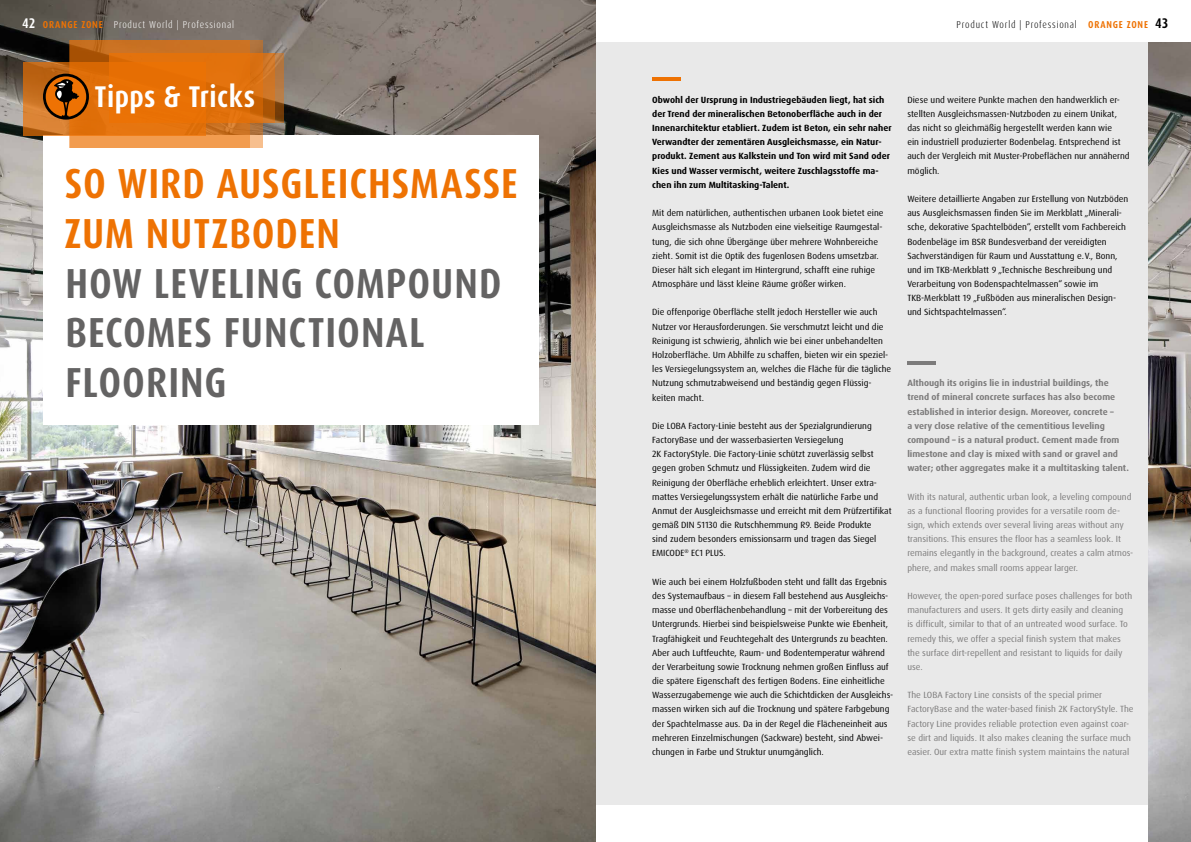
<style>
.page{position:relative;width:1191px;height:842px;background:#fff}
.page>*{position:absolute;margin:0;border:0;box-sizing:border-box;transform-origin:0 0}
.t1{font:700 condensed 42px/49.6px "Dax Pro";letter-spacing:.025em;color:#646363}
.t2{font:700 condensed 42px/49.6px "Dax Pro";letter-spacing:.02em;color:#ee7203}
.t3{font:700 condensed 30px "Dax Pro";letter-spacing:.015em;color:#fff}
.t4{font:300 condensed 10px "Dax Pro";letter-spacing:.08em;color:#fff}
.t5{font:300 condensed 10px "Dax Pro";letter-spacing:.08em;color:#000}
.t6{font:700 condensed 10px "Dax Pro";letter-spacing:.08em;color:#ee7203}
.t7{font:9px/14.2px "Dax Pro";color:#000}
.t8{font:9px/14.2px "Dax Pro";color:#7c7b7b}
.t9{font:700 9px/14.2px "Dax Pro";color:#000}
.t10{font:700 9px/14.2px "Dax Pro";color:#7c7b7b}
.s1{font-size:14px;color:#fff}
.s2{font-size:14px;color:#000}
</style>
<div class="page">
<div style="left:0;top:43px;width:1191px;height:761px;background:#e9e9e9"></div>
<img style="left:0;top:0;width:595px;height:842px">
<img style="left:1148px;top:43px;width:43px;height:799px">
<div style="left:43px;top:135px;width:496px;height:290px;background:#fff"></div>
<svg style="left:263px;top:53px;width:20px;height:69px"></svg>
<svg style="left:70px;top:40px;width:193px;height:107px"></svg>
<svg style="left:23px;top:62px;width:183px;height:74px;fill:#e67006"></svg>
<svg style="left:43px;top:74px;width:46px;height:46px"></svg>
<svg style="left:46px;top:76px;width:40px;height:41px"></svg>
<hr style="left:652px;top:77px;width:28px;height:4px;background:#ee7203">
<hr style="left:907px;top:361px;width:28px;height:4px;background:#7c7b7b">
<p class="t6" style="left:22px;top:18px;width:82px"><span class="s1">42</span> ORANGE ZONE</p>
<p class="t6" style="left:1088px;top:18px;width:82px">ORANGE ZONE <span class="s2">43</span></p>
<p class="t4" style="left:114px;top:18px;width:122px">Product World | Professional</p>
<p class="t5" style="left:956px;top:18px;width:122px">Product World | Professional</p>
<h2 class="t3" style="left:94px;top:77px;width:162px">Tipps &amp; Tricks</h2>
<h1 class="t2" style="left:64px;top:160px;width:455px">SO WIRD AUSGLEICHSMASSE<br>ZUM NUTZBODEN</h1>
<h1 class="t1" style="left:66px;top:259px;width:437px">HOW LEVELING COMPOUND<br>BECOMES FUNCTIONAL<br>FLOORING</h1>
<p class="t9" style="left:652px;top:93px;width:241px">Obwohl der Ursprung in Industriegebäuden liegt, hat sich der Trend der mineralischen Betonoberfläche auch in der Innenarchitektur etabliert. Zudem ist Beton, ein sehr naher Verwandter der zementären Ausgleichsmasse, ein Natur&shy;produkt. Zement aus Kalkstein und Ton wird mit Sand oder Kies und Wasser vermischt, weitere Zuschlagsstoffe ma&shy;chen ihn zum Multitasking-Talent.</p>
<p class="t7" style="left:652px;top:206px;width:233px">Mit dem natürlichen, authentischen urbanen Look bietet eine Ausgleichsmasse als Nutzboden eine vielseitige Raumgestal&shy;tung, die sich ohne Übergänge über mehrere Wohnbereiche zieht. Somit ist die Optik des fugenlosen Bodens umsetzbar.<br>Dieser hält sich elegant im Hintergrund, schafft eine ruhige Atmosphäre und lässt kleine Räume größer wirken.</p>
<p class="t7" style="left:652px;top:305px;width:240px">Die offenporige Oberfläche stellt jedoch Hersteller wie auch Nutzer vor Herausforderungen. Sie verschmutzt leicht und die Reinigung ist schwierig, ähnlich wie bei einer unbehandelten Holzoberfläche. Um Abhilfe zu schaffen, bieten wir ein speziel&shy;les Versiegelungssystem an, welches die Fläche für die tägliche Nutzung schmutzabweisend und beständig gegen Flüssig&shy;keiten macht.</p>
<p class="t7" style="left:652px;top:419px;width:241px">Die LOBA Factory-Linie besteht aus der Spezialgrundierung FactoryBase und der wasserbasierten Versiegelung<br>2K FactoryStyle. Die Factory-Linie schützt zuverlässig selbst gegen groben Schmutz und Flüssigkeiten. Zudem wird die Reinigung der Oberfläche erheblich erleichtert. Unser extra&shy;mattes Versiegelungssystem erhält die natürliche Farbe und Anmut der Ausgleichsmasse und erreicht mit dem Prüfzertifikat gemäß DIN 51130 die Rutschhemmung R9. Beide Produkte<br>sind zudem besonders emissionsarm und tragen das Siegel EMICODE<sup>®</sup> EC1 PLUS.</p>
<p class="t7" style="left:652px;top:575px;width:242px">Wie auch bei einem Holzfußboden steht und fällt das Ergebnis des Systemaufbaus – in diesem Fall bestehend aus Ausgleichs&shy;masse und Oberflächenbehandlung – mit der Vorbereitung des Untergrunds. Hierbei sind beispielsweise Punkte wie Ebenheit, Tragfähigkeit und Feuchtegehalt des Untergrunds zu beachten.<br>Aber auch Luftfeuchte, Raum- und Bodentemperatur während der Verarbeitung sowie Trocknung nehmen großen Einfluss auf die spätere Eigenschaft des fertigen Bodens. Eine einheitliche Wasserzugabemenge wie auch die Schichtdicken der Ausgleichs&shy;massen wirken sich auf die Trocknung und spätere Farbgebung der Spachtelmasse aus. Da in der Regel die Flächeneinheit aus mehreren Einzelmischungen (Sackware) besteht, sind Abwei&shy;chungen in Farbe und Struktur unumgänglich.</p>
<p class="t7" style="left:907px;top:93px;width:224px">Diese und weitere Punkte machen den handwerklich er&shy;stellten Ausgleichsmassen-Nutzboden zu einem Unikat, das nicht so gleichmäßig hergestellt werden kann wie<br>ein industriell produzierter Bodenbelag. Entsprechend ist auch der Vergleich mit Muster-Probeflächen nur annähernd möglich.</p>
<p class="t7" style="left:907px;top:192px;width:222px">Weitere detaillierte Angaben zur Erstellung von Nutzböden aus Ausgleichsmassen finden Sie im Merkblatt „Minerali&shy;sche, dekorative Spachtelböden“, erstellt vom Fachbereich Bodenbeläge im BSR Bundesverband der vereidigten Sachverständigen für Raum und Ausstattung e.V., Bonn, und im TKB-Merkblatt 9 „Technische Beschreibung und Verarbeitung von Bodenspachtelmassen“ sowie im TKB-Merkblatt 19 „Fußböden aus mineralischen Design&shy;und Sichtspachtelmassen“.</p>
<p class="t10" style="left:907px;top:376px;width:223px">Although its origins lie in industrial buildings, the trend of mineral concrete surfaces has also become established in interior design. Moreover, concrete –<br>a very close relative of the cementitious leveling compound – is a natural product. Cement made from limestone and clay is mixed with sand or gravel and water; other aggregates make it a multitasking talent.</p>
<p class="t8" style="left:907px;top:489px;width:227px">With its natural, authentic urban look, a leveling compound as a functional flooring provides for a versatile room de&shy;sign, which extends over several living areas without any transitions. This ensures the floor has a seamless look. It remains elegantly in the background, creates a calm atmos&shy;phere, and makes small rooms appear larger.</p>
<p class="t8" style="left:907px;top:589px;width:226px">However, the open-pored surface poses challenges for both manufacturers and users. It gets dirty easily and cleaning<br>is difficult, similar to that of an untreated wood surface. To remedy this, we offer a special finish system that makes the surface dirt-repellent and resistant to liquids for daily use.</p>
<p class="t8" style="left:907px;top:688px;width:228px">The LOBA Factory Line consists of the special primer FactoryBase and the water-based finish 2K FactoryStyle. The Factory Line provides reliable protection even against coar&shy;se dirt and liquids. It also makes cleaning the surface much easier. Our extra matte finish system maintains the natural</p>
</div>
